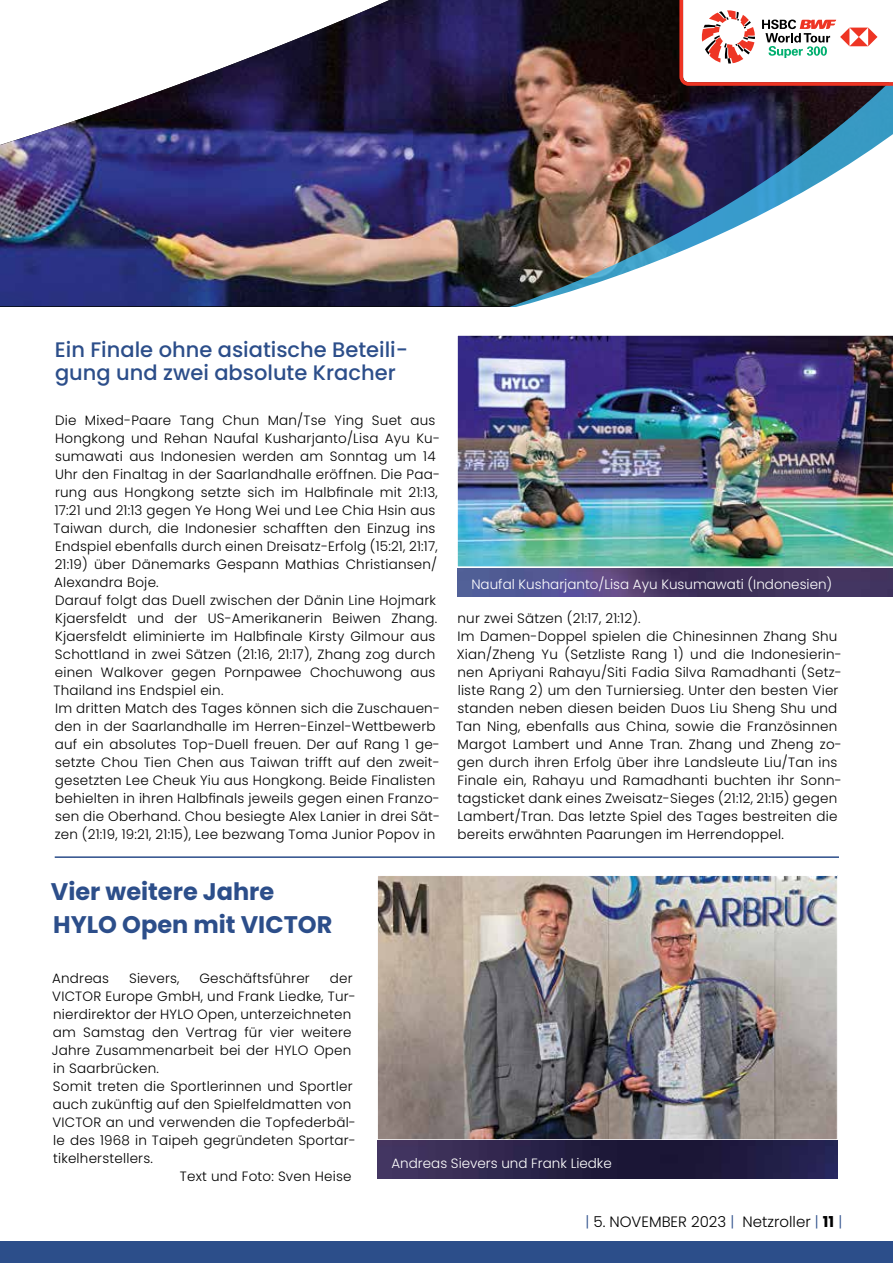
<style>
.page{position:relative;width:893px;height:1263px;background:#fff}
.page>*{position:absolute;margin:0;border:0;box-sizing:border-box;transform-origin:0 0}
.t1{font:700 24px/33px "Poppins";color:#2c4e8a}
.t2{font:500 21px/22.5px "Poppins";color:#2c4e8a}
.t3{font:300 15px "Poppins";color:#000}
.t4{font:300 13.5px/18px "Poppins";letter-spacing:.015em;color:#000}
.t5{font:300 13.5px "Poppins";color:#fff}
.s1{color:#2c4e8a}
.s2{font-weight:700}
</style>
<div class="page">
<img style="left:261px;top:0;width:418px;height:53px">
<img style="left:0;top:53px;width:679px;height:253px">
<img style="left:480px;top:58px;width:413px;height:67px">
<img style="left:372px;top:125px;width:521px;height:181px">
<div style="left:0;top:1242px;width:893px;height:21px;background:#2c4e8a"></div>
<svg style="left:679px;top:0;width:214px;height:86px"></svg>
<img style="left:377px;top:877px;width:461px;height:302px">
<div style="left:377px;top:875px;width:461px;height:265px;border:1px solid #fff"></div>
<img style="left:457px;top:568px;width:436px;height:28px">
<img style="left:457px;top:335px;width:436px;height:232px">
<hr style="left:55px;top:856px;width:784px;height:2px;background:#2c4e8a">
<h2 class="t2" style="left:55px;top:339px;width:355px">Ein Finale ohne asiatische Beteili&shy;gung und zwei absolute Kracher</h2>
<p class="t4" style="left:54px;top:411px;width:388px">Die Mixed-Paare Tang Chun Man/Tse Ying Suet aus Hongkong und Rehan Naufal Kusharjanto/Lisa Ayu Ku&shy;sumawati aus Indonesien werden am Sonntag um 14<br>Uhr den Finaltag in der Saarlandhalle eröffnen. Die Paa&shy;rung aus Hongkong setzte sich im Halbfinale mit 21:13, 17:21 und 21:13 gegen Ye Hong Wei und Lee Chia Hsin aus Taiwan durch, die Indonesier schafften den Einzug ins Endspiel ebenfalls durch einen Dreisatz-Erfolg (15:21, 21:17, 21:19) über Dänemarks Gespann Mathias Christiansen/ Alexandra Boje.<br>Darauf folgt das Duell zwischen der Dänin Line Hojmark Kjaersfeldt und der US-Amerikanerin Beiwen Zhang.<br>Kjaersfeldt eliminierte im Halbfinale Kirsty Gilmour aus Schottland in zwei Sätzen (21:16, 21:17), Zhang zog durch einen Walkover gegen Pornpawee Chochuwong aus Thailand ins Endspiel ein.<br>Im dritten Match des Tages können sich die Zuschauen&shy;den in der Saarlandhalle im Herren-Einzel-Wettbewerb auf ein absolutes Top-Duell freuen. Der auf Rang 1 ge&shy;setzte Chou Tien Chen aus Taiwan trifft auf den zweit&shy;gesetzten Lee Cheuk Yiu aus Hongkong. Beide Finalisten behielten in ihren Halbfinals jeweils gegen einen Franzo&shy;sen die Oberhand. Chou besiegte Alex Lanier in drei Sät&shy;zen (21:19, 19:21, 21:15), Lee bezwang Toma Junior Popov in</p>
<p class="t5" style="left:471px;top:576px;width:362px">Naufal Kusharjanto/Lisa Ayu Kusumawati (Indonesien)</p>
<p class="t4" style="left:456px;top:609px;width:387px">nur zwei Sätzen (21:17, 21:12).<br>Im Damen-Doppel spielen die Chinesinnen Zhang Shu Xian/Zheng Yu (Setzliste Rang 1) und die Indonesierin&shy;nen Apriyani Rahayu/Siti Fadia Silva Ramadhanti (Setz&shy;liste Rang 2) um den Turniersieg. Unter den besten Vier standen neben diesen beiden Duos Liu Sheng Shu und Tan Ning, ebenfalls aus China, sowie die Französinnen Margot Lambert und Anne Tran. Zhang und Zheng zo&shy;gen durch ihren Erfolg über ihre Landsleute Liu/Tan ins Finale ein, Rahayu und Ramadhanti buchten ihr Sonn&shy;tagsticket dank eines Zweisatz-Sieges (21:12, 21:15) gegen Lambert/Tran. Das letzte Spiel des Tages bestreiten die bereits erwähnten Paarungen im Herrendoppel.</p>
<h1 class="t1" style="left:51px;top:875px;width:283px">Vier weitere Jahre<br>HYLO Open mit VICTOR</h1>
<p class="t4" style="left:52px;top:969px;width:58px">Andreas</p>
<p class="t4" style="left:129px;top:969px;width:52px">Sievers,</p>
<p class="t4" style="left:200px;top:969px;width:112px">Geschäftsführer</p>
<p class="t4" style="left:330px;top:969px;width:24px">der</p>
<p class="t4" style="left:52px;top:987px;width:305px">VICTOR Europe GmbH, und Frank Liedke, Tur-</p>
<p class="t4" style="left:53px;top:1005px;width:300px">nierdirektor der HYLO Open, unterzeichneten</p>
<p class="t4" style="left:53px;top:1023px;width:300px">am Samstag den Vertrag für vier weitere</p>
<p class="t4" style="left:52px;top:1041px;width:301px">Jahre Zusammenarbeit bei der HYLO Open</p>
<p class="t4" style="left:53px;top:1059px;width:107px">in Saarbrücken.</p>
<p class="t4" style="left:53px;top:1077px;width:301px">Somit treten die Sportlerinnen und Sportler</p>
<p class="t4" style="left:53px;top:1095px;width:300px">auch zukünftig auf den Spielfeldmatten von</p>
<p class="t4" style="left:52px;top:1113px;width:305px">VICTOR an und verwenden die Topfederbäl-</p>
<p class="t4" style="left:53px;top:1131px;width:304px">le des 1968 in Taipeh gegründeten Sportar-</p>
<p class="t4" style="left:53px;top:1149px;width:101px">tikelherstellers.</p>
<p class="t4" style="left:180px;top:1167px;width:173px">Text und Foto: Sven Heise</p>
<p class="t5" style="left:391px;top:1155px;width:222px">Andreas Sievers und Frank Liedke</p>
<p class="t3" style="left:585px;top:1213px;width:258px"><span class="s1">|</span> 5. NOVEMBER 2023 <span class="s1">|</span> Netzroller <span class="s1">|</span> <span class="s2">11</span> <span class="s1">|</span></p>
</div>
